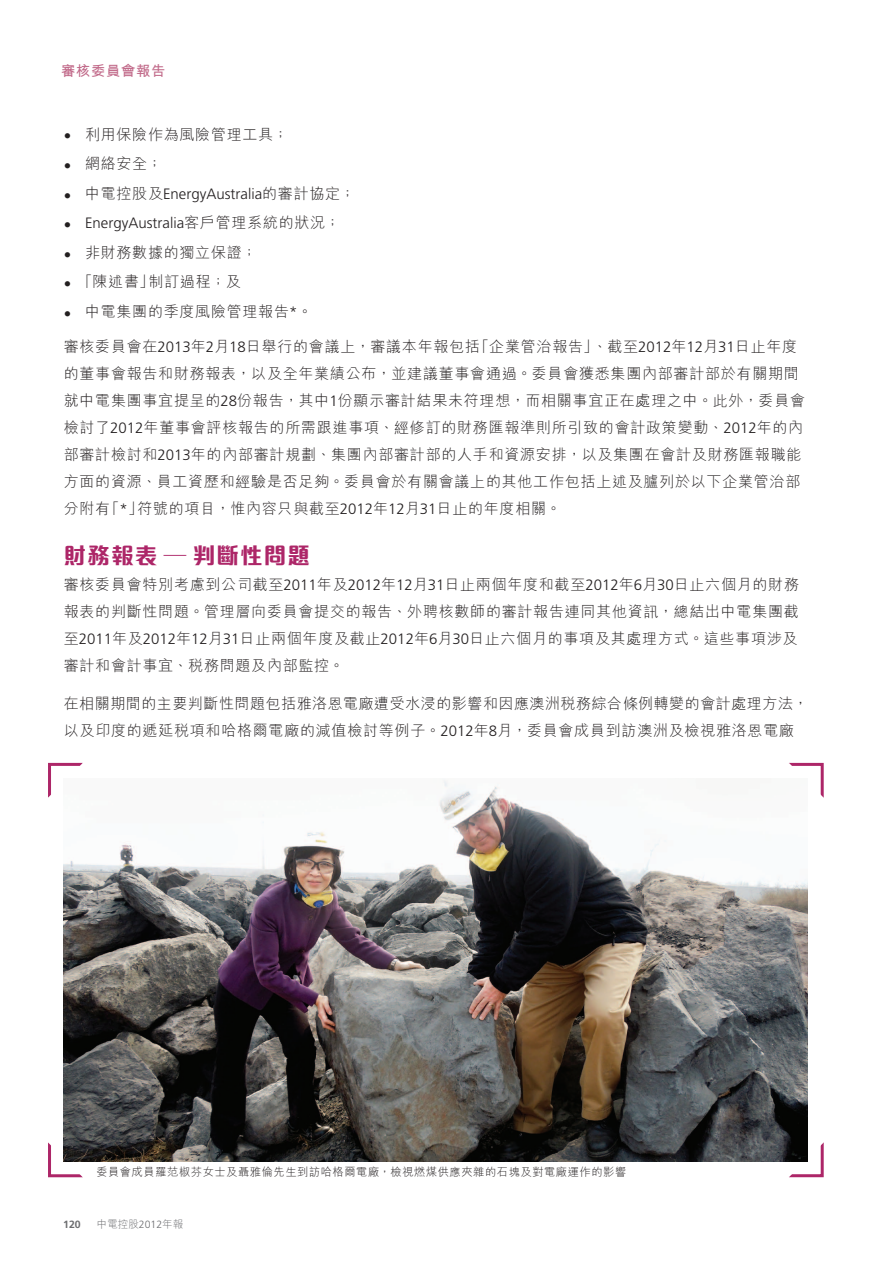
<style>
.page{position:relative;width:893px;height:1263px;background:#fff}
.page>*{position:absolute;margin:0;border:0;box-sizing:border-box;transform-origin:0 0}
.t1{font:800 22.5px "M Elle HK";letter-spacing:.05em;color:#ad2668}
.t2{font:300 15px/27px "M Hei HK";letter-spacing:.05em;color:#231f20}
.t3{font:300 15px "Frutiger LT Std";color:#231f20}
.t4{font:700 14.25px "M Hei HK";letter-spacing:.05em;color:#c16989}
.t5{font:300 11.25px "M Hei HK";letter-spacing:.05em;color:#231f20}
.t6{font:300 10.5px "M Hei HK";color:#6c6d70}
.t7{font:700 10.5px "Frutiger LT Std";color:#6c6d70}
.s1{font-family:"Frutiger LT Std"}
.s2{font-family:"M Hei HK"}
</style>
<div class="page">
<img style="left:64px;top:780px;width:744px;height:381px">
<svg style="left:48px;top:762px;width:40px;height:41px"></svg>
<svg style="left:784px;top:1137px;width:40px;height:41px"></svg>
<svg style="left:48px;top:1137px;width:40px;height:41px"></svg>
<svg style="left:784px;top:762px;width:40px;height:41px"></svg>
<p class="t4" style="left:61px;top:60px;width:106px">審核委員會報告</p>
<p class="t2" style="left:64px;top:120px;width:226px"><span class="s1">•</span> 利用保險作為風險管理工具；</p>
<p class="t2" style="left:64px;top:149px;width:100px"><span class="s1">•</span> 網絡安全；</p>
<p class="t3" style="left:64px;top:185px;width:293px">• <span class="s2">中電控股及</span>EnergyAustralia<span class="s2">的審計協定；</span></p>
<p class="t3" style="left:64px;top:214px;width:278px">• EnergyAustralia<span class="s2">客戶管理系統的狀況；</span></p>
<p class="t2" style="left:64px;top:238px;width:195px"><span class="s1">•</span> 非財務數據的獨立保證；</p>
<p class="t2" style="left:64px;top:268px;width:178px"><span class="s1">•</span> 「陳述書」制訂過程；及</p>
<p class="t2" style="left:64px;top:297px;width:250px"><span class="s1">•</span> 中電集團的季度風險管理報告<span class="s1">*</span>。</p>
<p class="t2" style="left:64px;top:333px;width:743px">審核委員會在<span class="s1">2013</span>年<span class="s1">2</span>月<span class="s1">18</span>日舉行的會議上，審議本年報包括「企業管治報告」、截至<span class="s1">2012</span>年<span class="s1">12</span>月<span class="s1">31</span>日止年度的董事會報告和財務報表，以及全年業績公布，並建議董事會通過。委員會獲悉集團內部審計部於有關期間就中電集團事宜提呈的<span class="s1">28</span>份報告，其中<span class="s1">1</span>份顯示審計結果未符理想，而相關事宜正在處理之中。此外，委員會檢討了<span class="s1">2012</span>年董事會評核報告的所需跟進事項、經修訂的財務匯報準則所引致的會計政策變動、<span class="s1">2012</span>年的內部審計檢討和<span class="s1">2013</span>年的內部審計規劃、集團內部審計部的人手和資源安排，以及集團在會計及財務匯報職能方面的資源、員工資歷和經驗是否足夠。委員會於有關會議上的其他工作包括上述及臚列於以下企業管治部分附有「<span class="s1">*</span>」符號的項目，惟內容只與截至<span class="s1">2012</span>年<span class="s1">12</span>月<span class="s1">31</span>日止的年度相關。</p>
<h1 class="t1" style="left:64px;top:539px;width:248px">財務報表 ─ 判斷性問題</h1>
<p class="t2" style="left:64px;top:571px;width:737px;text-align:justify">審核委員會特別考慮到公司截至<span class="s1">2011</span>年及<span class="s1">2012</span>年<span class="s1">12</span>月<span class="s1">31</span>日止兩個年度和截至<span class="s1">2012</span>年<span class="s1">6</span>月<span class="s1">30</span>日止六個月的財務報表的判斷性問題。管理層向委員會提交的報告、外聘核數師的審計報告連同其他資訊，總結出中電集團截至<span class="s1">2011</span>年及<span class="s1">2012</span>年<span class="s1">12</span>月<span class="s1">31</span>日止兩個年度及截止<span class="s1">2012</span>年<span class="s1">6</span>月<span class="s1">30</span>日止六個月的事項及其處理方式。這些事項涉及審計和會計事宜、稅務問題及內部監控。</p>
<p class="t2" style="left:64px;top:689px;width:746px">在相關期間的主要判斷性問題包括雅洛恩電廠遭受水浸的影響和因應澳洲稅務綜合條例轉變的會計處理方法，以及印度的遞延稅項和哈格爾電廠的減值檢討等例子。<span class="s1">2012</span>年<span class="s1">8</span>月，委員會成員到訪澳洲及檢視雅洛恩電廠</p>
<p class="t5" style="left:96px;top:1164px;width:531px">委員會成員羅范椒芬女士及聶雅倫先生到訪哈格爾電廠，檢視燃煤供應夾雜的石塊及對電廠運作的影響</p>
<p class="t7" style="left:63px;top:1218px;width:19px">120</p>
<p class="t6" style="left:97px;top:1216px;width:88px">中電控股<span class="s1">2012</span>年報</p>
</div>
